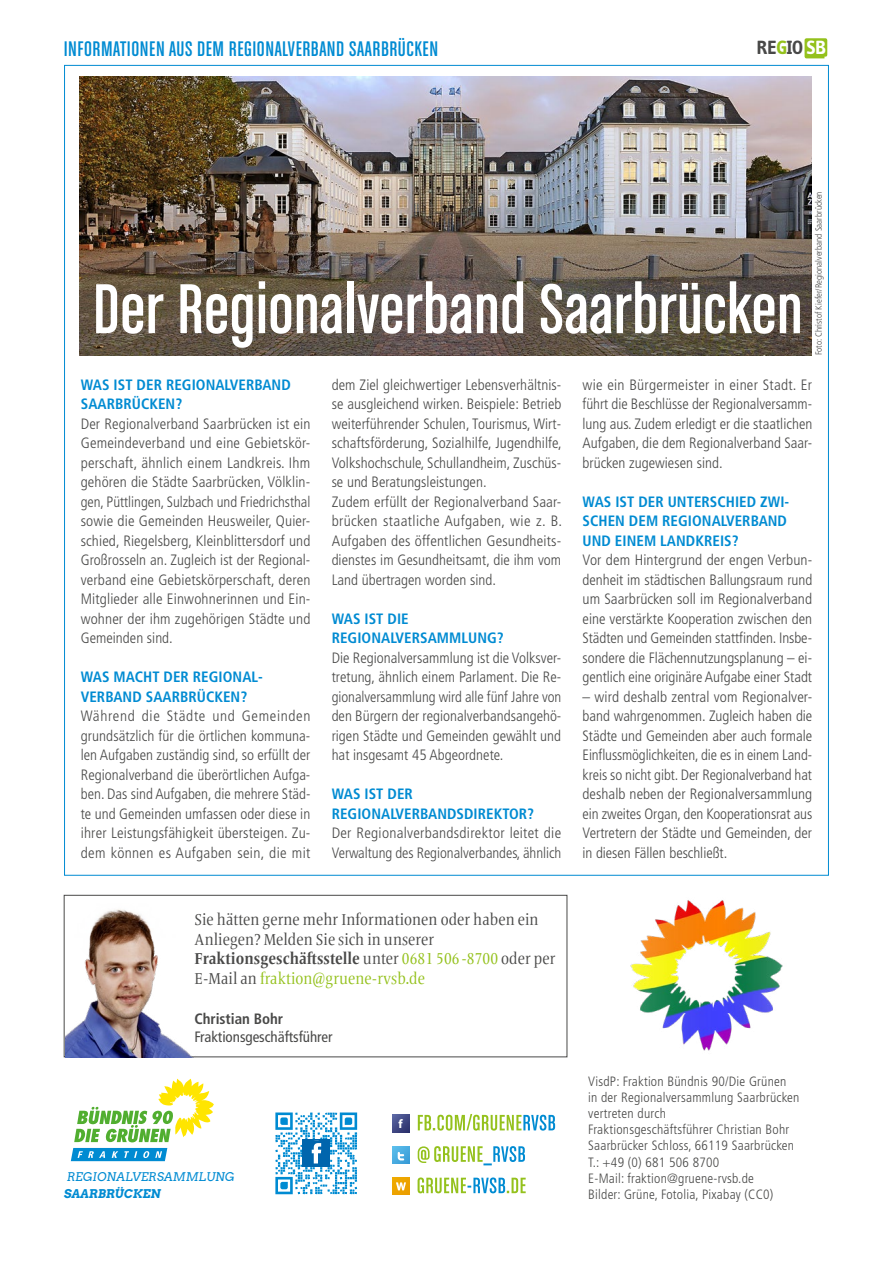
<style>
.page{position:relative;width:893px;height:1263px;background:#fff}
.page>*{position:absolute;margin:0;border:0;box-sizing:border-box;transform-origin:0 0}
.t1{font:75px "Chalet Comprime Cologne Sixty";letter-spacing:.01em;color:#fff}
.t2{font:22.5px "Chalet Comprime Cologne Sixty";letter-spacing:.025em;color:#008bd2}
.t3{font:700 19.8px "Info Disp";letter-spacing:-.01em;color:#494948}
.t4{font:condensed 16.5px/19.6px "Frutiger Serif LT Pro";letter-spacing:.005em;color:#494948}
.t5{font:300 condensed 15px/19.5px "Frutiger LT Std";letter-spacing:.005em;color:#494948;text-align:justify}
.t6{font:700 condensed 15px/19.5px "Frutiger LT Std";letter-spacing:.005em;color:#008bd2}
.t7{font:condensed 15px "Frutiger LT Std";letter-spacing:-.005em;color:#494948}
.t8{font:700 condensed 15px "Frutiger LT Std";color:#494948}
.t9{font:300 condensed 13.5px/16.2px "Frutiger LT Std";letter-spacing:.015em;color:#494948}
.t10{font:700 12.45px "Myriad Pro";color:#fff}
.t11{font:12px "Arvo";color:#008bd2}
.t12{font:12px "Arvo Gr 00 F Cn";color:#008bd2}
.t13{font:300 condensed 9px "Frutiger LT Std";color:#494948}
.s1{color:#94c11c}
.s2{color:#fff}
.s3{font-weight:700}
</style>
<div class="page">
<img style="left:80px;top:77px;width:731px;height:278px">
<div style="left:64px;top:895px;width:503px;height:162px;border:1px solid #494948"></div>
<img style="left:65px;top:903px;width:132px;height:154px">
<svg style="left:418px;top:1177px;width:108px;height:16px"></svg>
<svg style="left:418px;top:1146px;width:107px;height:19px"></svg>
<svg style="left:418px;top:1114px;width:137px;height:16px"></svg>
<svg style="left:392px;top:1115px;width:18px;height:17px"></svg>
<svg style="left:392px;top:1146px;width:18px;height:18px"></svg>
<svg style="left:398px;top:1152px;width:6px;height:8px"></svg>
<div style="left:392px;top:1177px;width:18px;height:18px;background:#eda300"></div>
<svg style="left:396px;top:1182px;width:10px;height:8px"></svg>
<svg style="left:275px;top:1112px;width:82px;height:82px"></svg>
<svg style="left:74px;top:1079px;width:140px;height:63px"></svg>
<svg style="left:71px;top:1148px;width:96px;height:13px"></svg>
<svg style="left:804px;top:38px;width:23px;height:20px"></svg>
<img style="left:630px;top:900px;width:153px;height:151px">
<h2 class="t2" style="left:64px;top:36px;width:376px">INFORMATIONEN AUS DEM REGIONALVERBAND SAARBRÜCKEN</h2>
<h3 class="t3" style="left:757px;top:36px;width:71px">RE<span class="s1">G</span>IO <span class="s2">SB</span></h3>
<p class="t13" style="left:813px;top:355px;width:166px;rotate:-90deg">Foto: Christof Kiefer/Regionalverband Saarbrücken</p>
<h1 class="t1" style="left:93px;top:268px;width:711px">Der Regionalverband Saarbrücken</h1>
<p class="t6" style="left:81px;top:375px;width:212px">WAS IST DER REGIONALVERBAND<br>SAARBRÜCKEN?</p>
<p class="t5" style="left:81px;top:414px;width:231px">Der Regionalverband Saarbrücken ist ein Gemeindeverband und eine Gebietskör&shy;perschaft, ähnlich einem Landkreis. Ihm gehören die Städte Saarbrücken, Völklin&shy;gen, Püttlingen, Sulzbach und Friedrichsthal sowie die Gemeinden Heusweiler, Quier&shy;schied, Riegelsberg, Kleinblittersdorf und Großrosseln an. Zugleich ist der Regional&shy;verband eine Gebietskörperschaft, deren Mitglieder alle Einwohnerinnen und Ein&shy;wohner der ihm zugehörigen Städte und Gemeinden sind.</p>
<p class="t6" style="left:81px;top:667px;width:184px">WAS MACHT DER REGIONAL‑<br>VERBAND SAARBRÜCKEN?</p>
<p class="t5" style="left:81px;top:706px;width:231px">Während die Städte und Gemeinden grundsätzlich für die örtlichen kommuna&shy;len Aufgaben zuständig sind, so erfüllt der Regionalverband die überörtlichen Aufga&shy;ben. Das sind Aufgaben, die mehrere Städ&shy;te und Gemeinden umfassen oder diese in ihrer Leistungsfähigkeit übersteigen. Zu&shy;dem können es Aufgaben sein, die mit</p>
<p class="t5" style="left:332px;top:375px;width:232px;text-align:left">dem Ziel gleichwertiger Lebensverhältnis&shy;se ausgleichend wirken. Beispiele: Betrieb weiterführender Schulen, Tourismus, Wirt&shy;schaftsförderung, Sozialhilfe, Jugendhilfe, Volkshochschule, Schullandheim, Zuschüs&shy;se und Beratungsleistungen.<br>Zudem erfüllt der Regionalverband Saar&shy;brücken staatliche Aufgaben, wie z. B.<br>Aufgaben des öffentlichen Gesundheits&shy;dienstes im Gesundheitsamt, die ihm vom Land übertragen worden sind.</p>
<p class="t6" style="left:332px;top:609px;width:174px">WAS IST DIE<br>REGIONALVERSAMMLUNG?</p>
<p class="t5" style="left:332px;top:648px;width:231px">Die Regionalversammlung ist die Volksver&shy;tretung, ähnlich einem Parlament. Die Re&shy;gionalversammlung wird alle fünf Jahre von den Bürgern der regionalverbandsangehö&shy;rigen Städte und Gemeinden gewählt und hat insgesamt 45 Abgeordnete.</p>
<p class="t6" style="left:332px;top:784px;width:204px">WAS IST DER<br>REGIONALVERBANDSDIREKTOR?</p>
<p class="t5" style="left:332px;top:823px;width:231px">Der Regionalverbandsdirektor leitet die<br>Verwaltung des Regionalverbandes, ähnlich</p>
<p class="t5" style="left:583px;top:375px;width:231px">wie ein Bürgermeister in einer Stadt. Er führt die Beschlüsse der Regionalversamm&shy;lung aus. Zudem erledigt er die staatlichen Aufgaben, die dem Regionalverband Saar&shy;brücken zugewiesen sind.</p>
<p class="t6" style="left:583px;top:492px;width:208px">WAS IST DER UNTERSCHIED ZWI‑<br>SCHEN DEM REGIONALVERBAND<br>UND EINEM LANDKREIS?</p>
<p class="t5" style="left:583px;top:550px;width:231px">Vor dem Hintergrund der engen Verbun&shy;denheit im städtischen Ballungsraum rund um Saarbrücken soll im Regionalverband eine verstärkte Kooperation zwischen den Städten und Gemeinden stattfinden. Insbe&shy;sondere die Flächennutzungsplanung – ei&shy;gentlich eine originäre Aufgabe einer Stadt</p>
<p class="t5" style="left:583px;top:687px;width:231px">– wird deshalb zentral vom Regionalver&shy;band wahrgenommen. Zugleich haben die Städte und Gemeinden aber auch formale Einflussmöglichkeiten, die es in einem Land&shy;kreis so nicht gibt. Der Regionalverband hat deshalb neben der Regionalversammlung ein zweites Organ, den Kooperationsrat aus Vertretern der Städte und Gemeinden, der in diesen Fällen beschließt.</p>
<p class="t4" style="left:195px;top:910px;width:362px">Sie hätten gerne mehr Informationen oder haben ein Anliegen? Melden Sie sich in unserer <span class="s3">Fraktionsgeschäftsstelle</span> unter <span class="s1">0681 506-8700</span> oder per E-Mail an <span class="s1">fraktion@gruene-rvsb.de</span></p>
<p class="t8" style="left:194px;top:1009px;width:90px">Christian Bohr</p>
<p class="t7" style="left:194px;top:1027px;width:140px">Fraktionsgeschäftsführer</p>
<p class="t11" style="left:66px;top:1169px;width:172px">REGIONALVERSAMMLUNG</p>
<p class="t12" style="left:64px;top:1185px;width:100px">SAARBRÜCKEN</p>
<p class="t10" style="left:398px;top:1116px;width:6px">f</p>
<p class="t9" style="left:588px;top:1073px;width:213px">VisdP: Fraktion Bündnis 90/Die Grünen<br>in der Regionalversammlung Saarbrücken vertreten durch<br>Fraktionsgeschäftsführer Christian Bohr Saarbrücker Schloss, 66119 Saarbrücken T.: +49 (0) 681 506 8700<br>E-Mail: fraktion@gruene-rvsb.de<br>Bilder: Grüne, Fotolia, Pixabay (CC0)</p>
</div>
